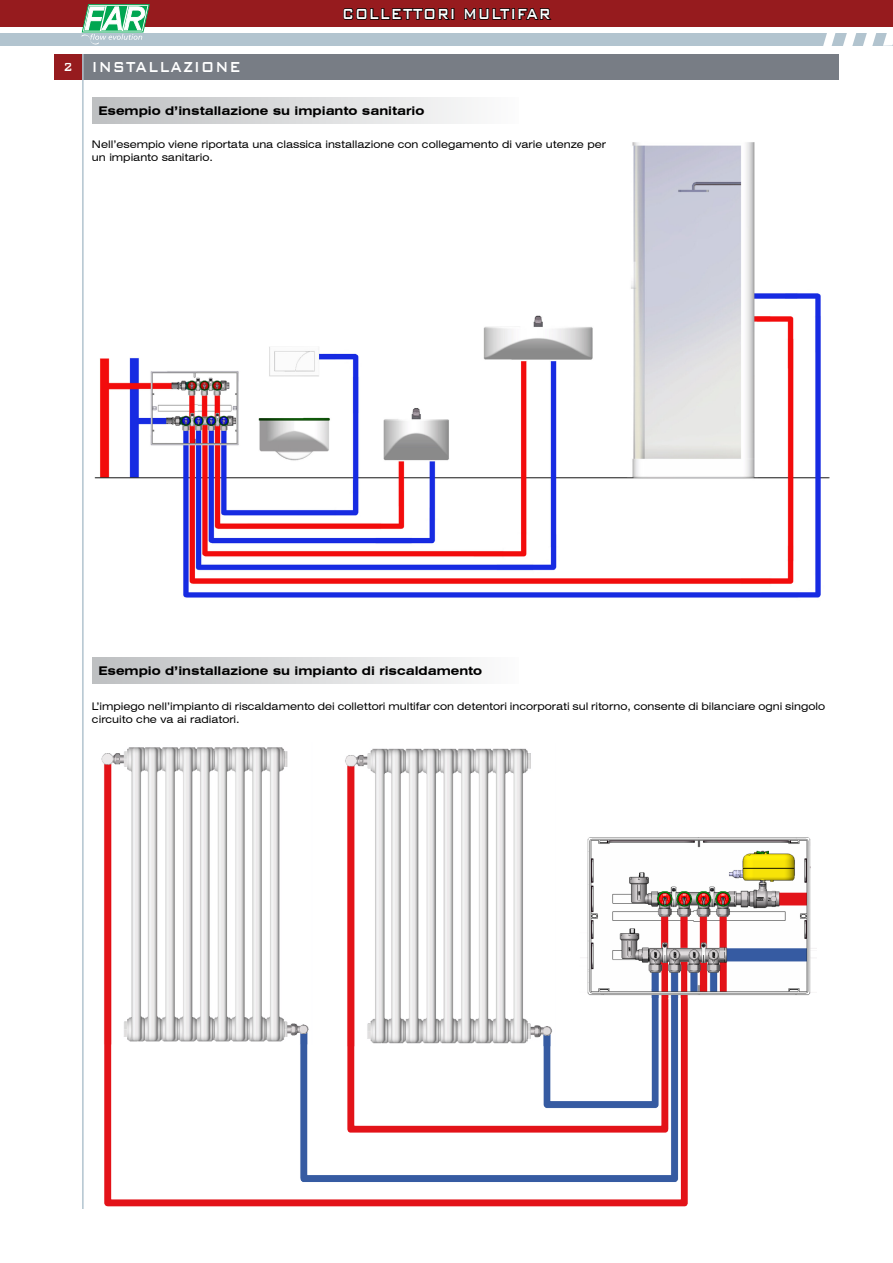
<style>
.page{position:relative;width:893px;height:1263px;background:#fff}
.page>*{position:absolute;margin:0;border:0;box-sizing:border-box;transform-origin:0 0}
.t1{font:500 19.5px "Bank Gothic BT";letter-spacing:.05em;color:#fff;scale:.77 1}
.t2{font:500 19.35px "Bank Gothic BT";letter-spacing:.07em;color:#fff;scale:.78 1}
.t3{font:700 expanded 12px "Swiss 721 BT";color:#000}
.t4{font:expanded 10.5px/12.6px "Swiss 721 BT";color:#000}
.s1{font-size:15.6px}
</style>
<div class="page">
<div style="left:0;top:33px;width:893px;height:12px;background:#b2c4cf"></div>
<svg style="left:822px;top:33px;width:71px;height:13px"></svg>
<div style="left:0;top:0;width:893px;height:27px;background:#961b1e"></div>
<svg style="left:343px;top:8px;width:111px;height:12px"></svg>
<svg style="left:464px;top:8px;width:88px;height:12px"></svg>
<svg style="left:82px;top:5px;width:67px;height:40px"></svg>
<div style="left:80px;top:54px;width:759px;height:25px;background:#787d85"></div>
<div style="left:54px;top:54px;width:28px;height:25px;background:#961b1e"></div>
<hr style="left:82px;top:54px;width:2px;height:1155px;background:#b2c4cf">
<div style="left:92px;top:97px;width:427px;height:26px;background:linear-gradient(to right,#bdbfc1,#fcfcfc)"></div>
<img style="left:94px;top:142px;width:735px;height:456px">
<img style="left:101px;top:747px;width:715px;height:460px">
<div style="left:92px;top:657px;width:427px;height:26px;background:linear-gradient(to right,#bdbfc1,#fcfcfc)"></div>
<h1 class="t1" style="left:342px;top:3px;width:272px">COLLETTORI MULTIFAR</h1>
<h2 class="t2" style="left:63px;top:57px;width:229px"><span class="s1">2</span> INSTALLAZIONE</h2>
<p class="t3" style="left:98px;top:103px;width:327px">Esempio d’installazione su impianto sanitario</p>
<p class="t4" style="left:92px;top:138px;width:515px">Nell’esempio viene riportata una classica installazione con collegamento di varie utenze per un impianto sanitario.</p>
<p class="t3" style="left:98px;top:663px;width:385px">Esempio d’installazione su impianto di riscaldamento</p>
<p class="t4" style="left:92px;top:700px;width:735px">L’impiego nell’impianto di riscaldamento dei collettori multifar con detentori incorporati sul ritorno, consente di bilanciare ogni singolo circuito che va ai radiatori.</p>
</div>
